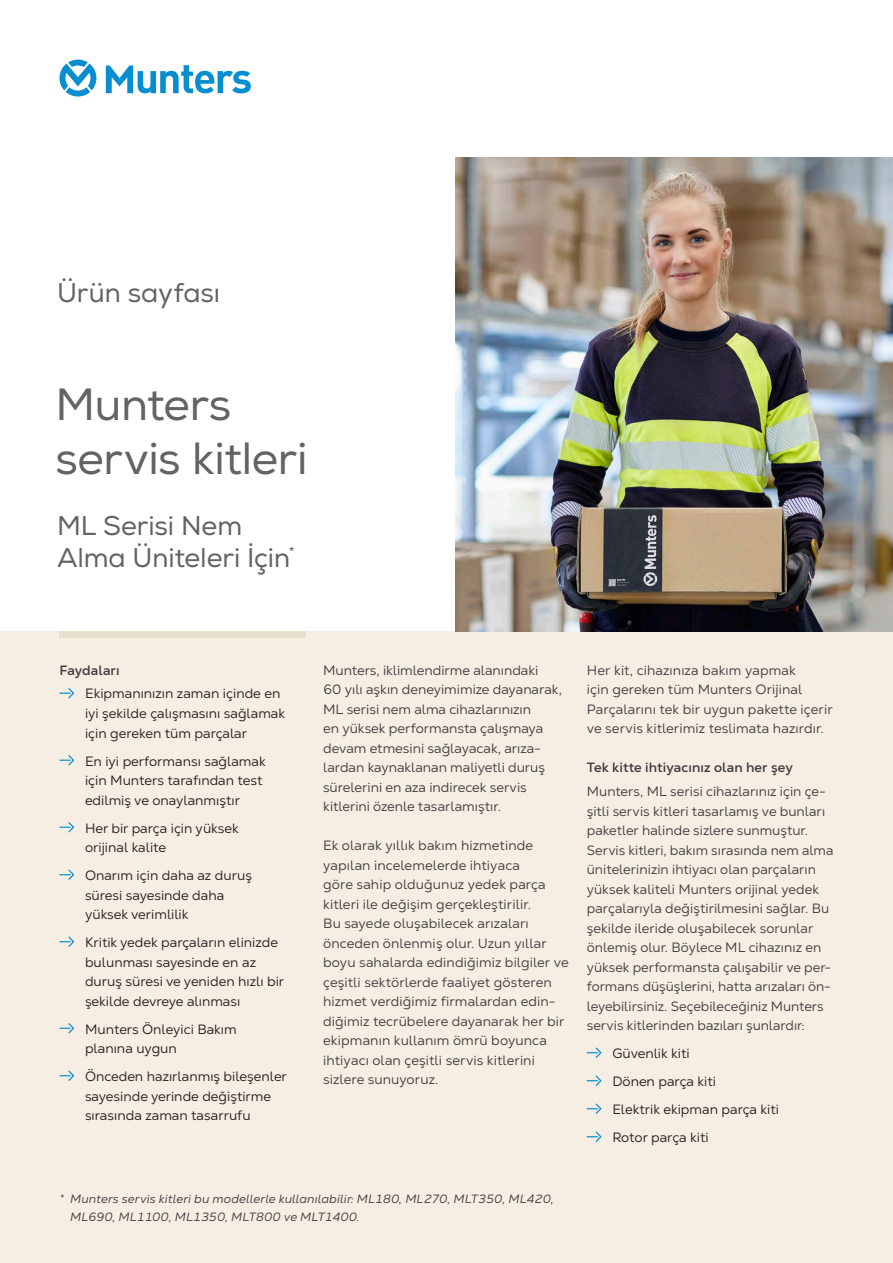
<style>
.page{position:relative;width:893px;height:1263px;background:#fff}
.page>*{position:absolute;margin:0;border:0;box-sizing:border-box;transform-origin:0 0}
.Headline{font:45px/54px "Nexa";letter-spacing:-.01em;color:#636366}
.Headline_2{font:27px/32.4px "Nexa";letter-spacing:-.005em;color:#636366}
.Body_copy{font:13.5px/19.5px "Nexa Text";letter-spacing:.005em;color:#3e3e3f}
.Bullit_list2{font:13.5px/19.5px "Nexa Text";color:#231f20}
.Sub_heading{font:700 13.5px "Nexa Text";letter-spacing:.005em;color:#3e3e3f}
.t1{font:italic 12px/18px "Nexa Text";letter-spacing:.005em;color:#3e3e3f}
</style>
<div class="page">
<div style="left:0;top:631px;width:893px;height:632px;background:#f6eee2"></div>
<div style="left:60px;top:631px;width:246px;height:7px;background:#e7dfce"></div>
<svg style="left:59px;top:688px;width:15px;height:11px"></svg>
<svg style="left:59px;top:755px;width:15px;height:11px"></svg>
<svg style="left:59px;top:822px;width:15px;height:11px"></svg>
<svg style="left:59px;top:869px;width:15px;height:11px"></svg>
<svg style="left:59px;top:936px;width:15px;height:11px"></svg>
<svg style="left:59px;top:1023px;width:15px;height:11px"></svg>
<svg style="left:59px;top:1070px;width:15px;height:11px"></svg>
<svg style="left:586px;top:1047px;width:16px;height:11px"></svg>
<svg style="left:586px;top:1075px;width:16px;height:11px"></svg>
<svg style="left:586px;top:1103px;width:16px;height:11px"></svg>
<svg style="left:586px;top:1131px;width:16px;height:11px"></svg>
<img style="left:455px;top:157px;width:438px;height:474px">
<svg style="left:59px;top:60px;width:192px;height:37px"></svg>
<p class="Headline_2" style="left:57px;top:277px;width:165px">Ürün sayfası</p>
<p class="Headline" style="left:55px;top:378px;width:254px">Munters servis kitleri</p>
<p class="Headline_2" style="left:57px;top:510px;width:239px">ML Serisi Nem<br>Alma Üniteleri İçin<sup>*</sup></p>
<p class="Sub_heading" style="left:60px;top:661px;width:62px">Faydaları</p>
<p class="Bullit_list2" style="left:85px;top:684px;width:202px">Ekipmanınızın zaman içinde en iyi şekilde çalışmasını sağlamak için gereken tüm parçalar</p>
<p class="Bullit_list2" style="left:85px;top:751px;width:182px">En iyi performansı sağlamak için Munters tarafından test edilmiş ve onaylanmıştır</p>
<p class="Bullit_list2" style="left:85px;top:818px;width:155px">Her bir parça için yüksek orijinal kalite</p>
<p class="Bullit_list2" style="left:85px;top:865px;width:168px">Onarım için daha az duruş süresi sayesinde daha yüksek verimlilik</p>
<p class="Bullit_list2" style="left:85px;top:932px;width:201px">Kritik yedek parçaların elinizde bulunması sayesinde en az duruş süresi ve yeniden hızlı bir şekilde devreye alınması</p>
<p class="Bullit_list2" style="left:85px;top:1019px;width:153px">Munters Önleyici Bakım planına uygun</p>
<p class="Bullit_list2" style="left:85px;top:1066px;width:203px">Önceden hazırlanmış bileşenler sayesinde yerinde değiştirme sırasında zaman tasarrufu</p>
<p class="Body_copy" style="left:323px;top:660px;width:240px">Munters, iklimlendirme alanındaki<br>60 yılı aşkın deneyimimize dayanarak, ML serisi nem alma cihazlarınızın<br>en yüksek performansta çalışmaya devam etmesini sağlayacak, arıza&shy;lardan kaynaklanan maliyetli duruş sürelerini en aza indirecek servis kitlerini özenle tasarlamıştır.</p>
<p class="Body_copy" style="left:323px;top:836px;width:247px">Ek olarak yıllık bakım hizmetinde yapılan incelemelerde ihtiyaca<br>göre sahip olduğunuz yedek parça kitleri ile değişim gerçekleştirilir.<br>Bu sayede oluşabilecek arızaları önceden önlenmiş olur. Uzun yıllar boyu sahalarda edindiğimiz bilgiler ve çeşitli sektörlerde faaliyet gösteren hizmet verdiğimiz firmalardan edin&shy;diğimiz tecrübelere dayanarak her bir ekipmanın kullanım ömrü boyunca ihtiyacı olan çeşitli servis kitlerini sizlere sunuyoruz.</p>
<p class="Body_copy" style="left:587px;top:660px;width:247px">Her kit, cihazınıza bakım yapmak<br>için gereken tüm Munters Orijinal Parçalarını tek bir uygun pakette içerir ve servis kitlerimiz teslimata hazırdır.</p>
<p class="Sub_heading" style="left:587px;top:759px;width:208px">Tek kitte ihtiyacınız olan her şey</p>
<p class="Body_copy" style="left:587px;top:781px;width:248px">Munters, ML serisi cihazlarınız için çe&shy;şitli servis kitleri tasarlamış ve bunları paketler halinde sizlere sunmuştur.<br>Servis kitleri, bakım sırasında nem alma ünitelerinizin ihtiyacı olan parçaların yüksek kaliteli Munters orijinal yedek parçalarıyla değiştirilmesini sağlar. Bu şekilde ileride oluşabilecek sorunlar önlemiş olur. Böylece ML cihazınız en yüksek performansta çalışabilir ve per&shy;formans düşüşlerini, hatta arızaları ön&shy;leyebilirsiniz. Seçebileceğiniz Munters servis kitlerinden bazıları şunlardır:</p>
<p class="Bullit_list2" style="left:612px;top:1043px;width:79px">Güvenlik kiti</p>
<p class="Bullit_list2" style="left:612px;top:1071px;width:105px">Dönen parça kiti</p>
<p class="Bullit_list2" style="left:612px;top:1099px;width:168px">Elektrik ekipman parça kiti</p>
<p class="Bullit_list2" style="left:612px;top:1127px;width:98px">Rotor parça kiti</p>
<p class="t1" style="left:70px;top:1189px;width:485px;text-indent:-11px">* Munters servis kitleri bu modellerle kullanılabilir: ML180, ML270, MLT350, ML420,<br>ML690, ML1100, ML1350, MLT800 ve MLT1400.</p>
</div>
